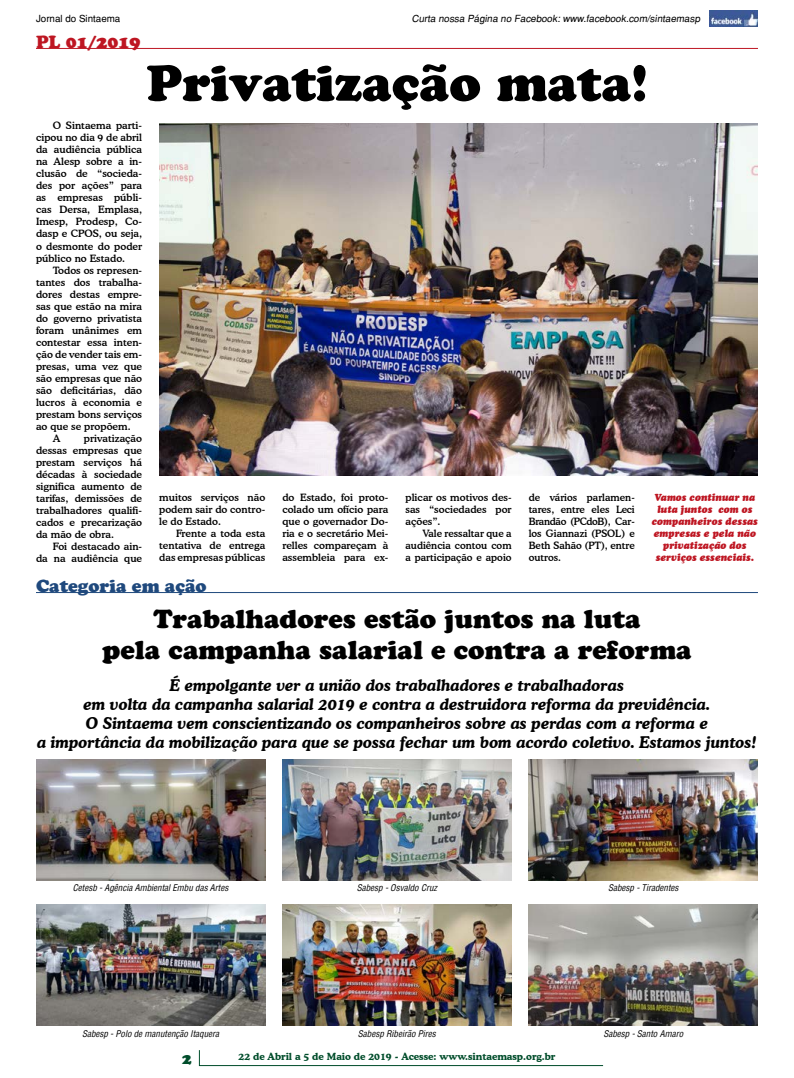
<style>
.page{position:relative;width:794px;height:1078px;background:#fff}
.page>*{position:absolute;margin:0;border:0;box-sizing:border-box;transform-origin:0 0}
.t1{font:50px "Cooper Black Std";color:#000}
.t2{font:26px/31.2px "Cooper Black Std";color:#000;text-align:center}
.t3{font:17.5px "Cooper Black Std";color:#1f497d}
.t4{font:17.5px "Cooper Black Std";color:#be1622}
.t5{font:italic 700 16px/19.2px "Cooper BT";color:#000;text-align:center}
.t6{font:15.3px "Cooper Black Std";color:#004d2b}
.t7{font:500 10px/12px "Cooper BT";color:#000;text-align:justify}
.t8{font:italic 900 10px/12px "Cooper BT";color:#be1622;text-align:center;scale:.96 1}
.t9{font:9.8px "Helvetica";color:#000}
.t10{font:700 9.8px "Cooper BT";color:#004d2b}
.t11{font:italic condensed 9px "Helvetica";color:#000}
</style>
<div class="page">
<img style="left:709px;top:10px;width:49px;height:17px">
<svg style="left:198px;top:1050px;width:406px;height:16px"></svg>
<hr style="left:36px;top:48px;width:722px;height:1px;background:#be1622">
<img style="left:159px;top:123px;width:599px;height:353px">
<hr style="left:36px;top:592px;width:722px;height:1px;background:#1f497d">
<img style="left:36px;top:759px;width:229px;height:121px">
<img style="left:282px;top:759px;width:229px;height:121px">
<img style="left:528px;top:759px;width:230px;height:121px">
<img style="left:36px;top:904px;width:229px;height:121px">
<img style="left:282px;top:904px;width:229px;height:121px">
<img style="left:528px;top:904px;width:230px;height:121px">
<p class="t9" style="left:36px;top:13px;width:86px">Jornal do Sintaema</p>
<p class="t9" style="left:412px;top:13px;width:291px">Curta nossa Página no Facebook: www.facebook.com/sintaemasp</p>
<h3 class="t4" style="left:36px;top:32px;width:106px">PL 01/2019</h3>
<h1 class="t1" style="left:146px;top:53px;width:503px">Privatização mata!</h1>
<p class="t7" style="left:36px;top:120px;width:108px;text-indent:17px">O Sintaema parti&shy;cipou no dia 9 de abril da audiência pública na Alesp sobre a in&shy;clusão de “socieda&shy;des por ações” para as empresas públi&shy;cas Dersa, Emplasa, Imesp, Prodesp, Co&shy;dasp e CPOS, ou seja, o desmonte do poder público no Estado.</p>
<p class="t7" style="left:53px;top:264px;width:91px">Todos os represen-</p>
<p class="t7" style="left:36px;top:276px;width:108px">tantes dos trabalha-</p>
<p class="t7" style="left:36px;top:288px;width:108px">dores destas empre-</p>
<p class="t7" style="left:36px;top:300px;width:108px">sas que estão na mira</p>
<p class="t7" style="left:36px;top:312px;width:108px">do governo privatista</p>
<p class="t7" style="left:36px;top:324px;width:108px">foram unânimes em</p>
<p class="t7" style="left:36px;top:336px;width:108px">contestar essa inten-</p>
<p class="t7" style="left:36px;top:348px;width:108px">ção de vender tais em-</p>
<p class="t7" style="left:36px;top:360px;width:108px">presas, uma vez que</p>
<p class="t7" style="left:36px;top:372px;width:108px">são empresas que não</p>
<p class="t7" style="left:36px;top:384px;width:108px">são deficitárias, dão</p>
<p class="t7" style="left:36px;top:396px;width:108px">lucros à economia e</p>
<p class="t7" style="left:36px;top:408px;width:108px">prestam bons serviços</p>
<p class="t7" style="left:36px;top:420px;width:96px">ao que se propõem.</p>
<p class="t7" style="left:53px;top:432px;width:9px">A</p>
<p class="t7" style="left:36px;top:432px;width:108px;text-indent:48px">privatização dessas empresas que prestam serviços há décadas à sociedade significa aumento de tarifas, demissões de trabalhadores qualifi&shy;cados e precarização da mão de obra.</p>
<p class="t7" style="left:36px;top:540px;width:108px;text-align:right">Foi destacado ain-<br>da na audiência que</p>
<p class="t7" style="left:159px;top:491px;width:108px">muitos serviços não podem sair do contro&shy;le do Estado.</p>
<p class="t7" style="left:159px;top:527px;width:108px;text-indent:17px">Frente a toda esta tentativa de entrega das empresas públicas</p>
<h3 class="t3" style="left:36px;top:575px;width:172px">Categoria em ação</h3>
<p class="t7" style="left:282px;top:491px;width:108px">do Estado, foi proto&shy;colado um ofício para que o governador Do&shy;ria e o secretário Mei&shy;relles compareçam à assembleia para ex-</p>
<p class="t7" style="left:405px;top:491px;width:108px">plicar os motivos des&shy;sas “sociedades por ações”.</p>
<p class="t7" style="left:405px;top:527px;width:108px;text-indent:17px">Vale ressaltar que a audiência contou com a participação e apoio</p>
<p class="t7" style="left:528px;top:491px;width:108px">de vários parlamen&shy;tares, entre eles Leci Brandão (PCdoB), Car&shy;los Giannazi (PSOL) e Beth Sahão (PT), entre outros.</p>
<p class="t8" style="left:652px;top:491px;width:112px">Vamos continuar na luta juntos com os companheiros dessas empresas e pela não privatização dos serviços essenciais.</p>
<h2 class="t2" style="left:102px;top:603px;width:591px">Trabalhadores estão juntos na luta<br>pela campanha salarial e contra a reforma</h2>
<p class="t5" style="left:37px;top:675px;width:721px">É empolgante ver a união dos trabalhadores e trabalhadoras<br>em volta da campanha salarial 2019 e contra a destruidora reforma da previdência.<br>O Sintaema vem conscientizando os companheiros sobre as perdas com a reforma e<br>a importância da mobilização para que se possa fechar um bom acordo coletivo. Estamos juntos!</p>
<p class="t11" style="left:73px;top:882px;width:157px">Cetesb - Agência Ambiental Embu das Artes</p>
<p class="t11" style="left:357px;top:882px;width:82px">Sabesp - Osvaldo Cruz</p>
<p class="t11" style="left:608px;top:882px;width:72px">Sabesp - Tiradentes</p>
<p class="t11" style="left:82px;top:1027px;width:139px">Sabesp - Polo de manutenção Itaquera</p>
<p class="t11" style="left:358px;top:1027px;width:79px">Sabesp Ribeirão Pires</p>
<p class="t11" style="left:603px;top:1027px;width:81px">Sabesp - Santo Amaro</p>
<h3 class="t6" style="left:182px;top:1048px;width:11px">2</h3>
<p class="t10" style="left:238px;top:1050px;width:318px">22 de Abril a 5 de Maio de 2019 - Acesse: www.sintaemasp.org.br</p>
</div>
